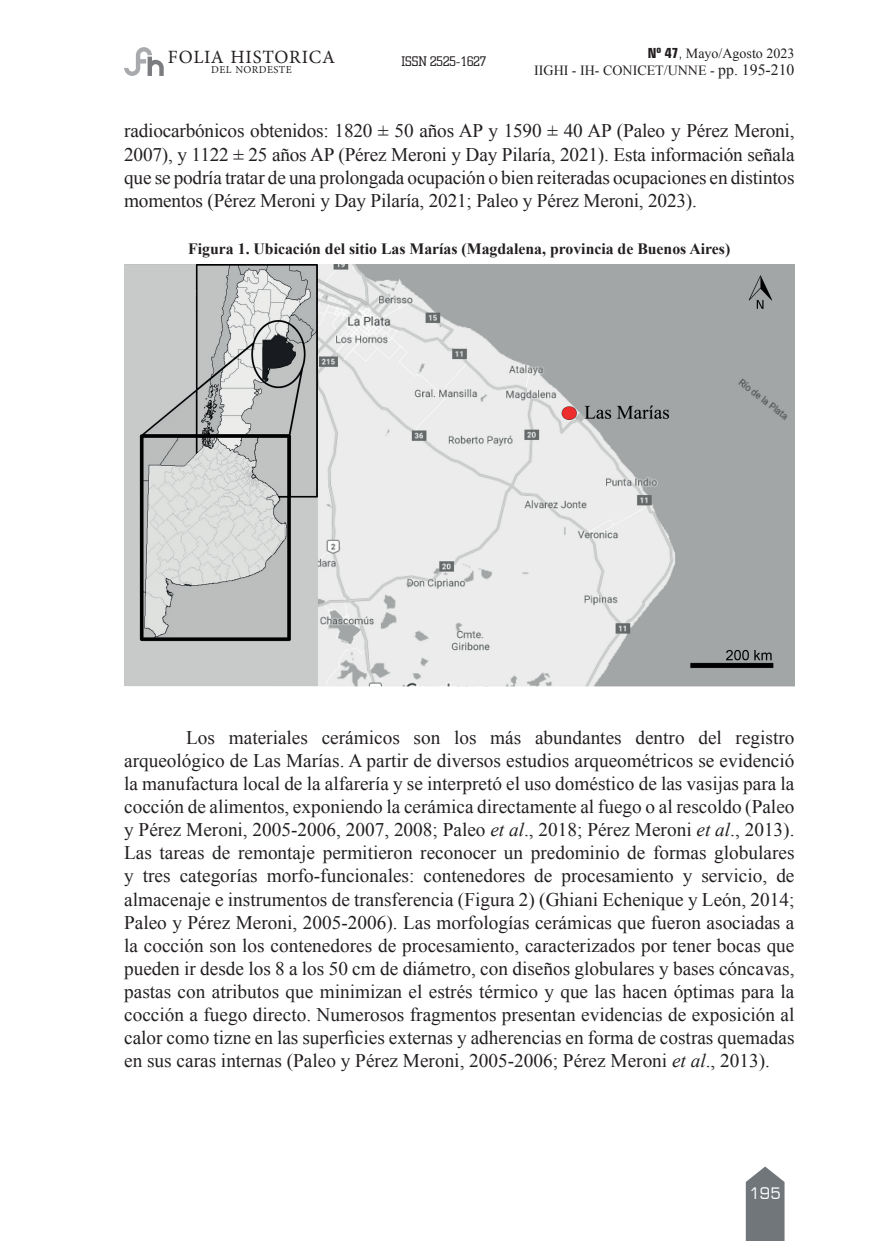
<style>
.page{position:relative;width:869px;height:1241px;background:#fff}
.page>*{position:absolute;margin:0;border:0;box-sizing:border-box;transform-origin:0 0}
.t1{font:19.25px/23.1px "Times New Roman";letter-spacing:-.005em;color:#231f20;text-align:justify}
.t2{font:18.72px "Minion Pro";letter-spacing:.04em;color:#242021}
.t3{font:700 15.75px "Times New Roman";color:#231f20}
.t4{font:15.75px "Square 721 BT";color:#fff}
.t5{font:14px/17.5px "Times New Roman";color:#231f20;text-align:right}
.t6{font:14px "Square Slab Lite";color:#231f20}
.t7{font:10.5px "Minion Pro";letter-spacing:.035em;color:#242021}
.s1{font-family:"Square 721 BT";font-weight:700;font-stretch:condensed}
.s2{font-family:"Square 721 BT";font-stretch:condensed}
.s3{font-size:15.75px}
.s4{font-style:italic}
</style>
<div class="page">
<svg style="left:745px;top:1166px;width:39px;height:74px;background:#83878b"></svg>
<svg style="left:124px;top:47px;width:40px;height:29px"></svg>
<img style="left:124px;top:265px;width:670px;height:421px">
<p class="t2" style="left:168px;top:45px;width:168px">FOLIA HISTORICA</p>
<p class="t7" style="left:211px;top:62px;width:82px">DEL NORDESTE</p>
<p class="t6" style="left:401px;top:53px;width:86px">ISSN 2525-1627</p>
<p class="t5" style="left:534px;top:44px;width:262px"><span class="s1">Nº 47</span><span class="s2">,</span> Mayo/Agosto 2023<br>IIGHI - IH- CONICET/UNNE - <span class="s3">pp. 195-210</span></p>
<p class="t1" style="left:124px;top:119px;width:671px">radiocarbónicos obtenidos: 1820 ± 50 años AP y 1590 ± 40 AP (Paleo y Pérez Meroni, 2007), y 1122 ± 25 años AP (Pérez Meroni y Day Pilaría, 2021). Esta información señala que se podría tratar de una prolongada ocupación o bien reiteradas ocupaciones en distintos momentos (Pérez Meroni y Day Pilaría, 2021; Paleo y Pérez Meroni, 2023).</p>
<p class="t3" style="left:188px;top:238px;width:543px">Figura 1. Ubicación del sitio Las Marías (Magdalena, provincia de Buenos Aires)</p>
<p class="t1" style="left:124px;top:725px;width:671px;text-indent:62px">Los materiales cerámicos son los más abundantes dentro del registro arqueológico de Las Marías. A partir de diversos estudios arqueométricos se evidenció la manufactura local de la alfarería y se interpretó el uso doméstico de las vasijas para la cocción de alimentos, exponiendo la cerámica directamente al fuego o al rescoldo (Paleo y Pérez Meroni, 2005-2006, 2007, 2008; Paleo <span class="s4">et al</span>., 2018; Pérez Meroni <span class="s4">et al</span>., 2013).<br>Las tareas de remontaje permitieron reconocer un predominio de formas globulares y tres categorías morfo-funcionales: contenedores de procesamiento y servicio, de almacenaje e instrumentos de transferencia (Figura 2) (Ghiani Echenique y León, 2014; Paleo y Pérez Meroni, 2005-2006). Las morfologías cerámicas que fueron asociadas a la cocción son los contenedores de procesamiento, caracterizados por tener bocas que pueden ir desde los 8 a los 50 cm de diámetro, con diseños globulares y bases cóncavas, pastas con atributos que minimizan el estrés térmico y que las hacen óptimas para la cocción a fuego directo. Numerosos fragmentos presentan evidencias de exposición al calor como tizne en las superficies externas y adherencias en forma de costras quemadas en sus caras internas (Paleo y Pérez Meroni, 2005-2006; Pérez Meroni <span class="s4">et al</span>., 2013).</p>
<p class="t4" style="left:748px;top:1183px;width:33px">195</p>
</div>
